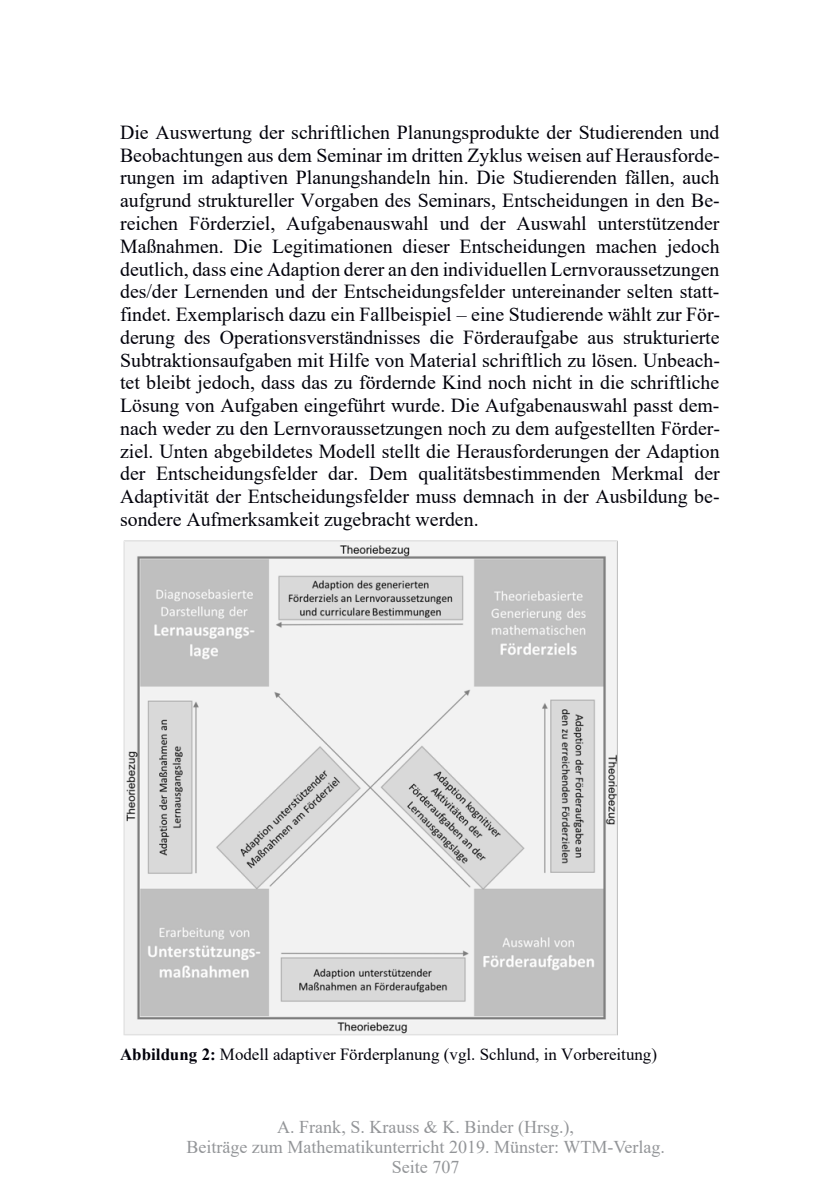
<style>
.page{position:relative;width:840px;height:1191px;background:#fff}
.page>*{position:absolute;margin:0;border:0;box-sizing:border-box;transform-origin:0 0}
.t1{font:19.8px/22.8px "Times New Roman";color:#00000a;text-align:justify}
.t2{font:18px/20px "Times New Roman";color:#939598;text-align:center}
.t3{font:17px "Times New Roman";color:#00000a}
.s1{font-weight:700}
</style>
<div class="page">
<img style="left:123px;top:540px;width:495px;height:496px">
<p class="t1" style="left:120px;top:120px;width:601px">Die Auswertung der schriftlichen Planungsprodukte der Studierenden und Beobachtungen aus dem Seminar im dritten Zyklus weisen auf Herausforde&shy;rungen im adaptiven Planungshandeln hin. Die Studierenden fällen, auch aufgrund struktureller Vorgaben des Seminars, Entscheidungen in den Be&shy;reichen Förderziel, Aufgabenauswahl und der Auswahl unterstützender Maßnahmen. Die Legitimationen dieser Entscheidungen machen jedoch deutlich, dass eine Adaption derer an den individuellen Lernvoraussetzungen des/der Lernenden und der Entscheidungsfelder untereinander selten statt&shy;findet. Exemplarisch dazu ein Fallbeispiel – eine Studierende wählt zur För&shy;derung des Operationsverständnisses die Förderaufgabe aus strukturierte Subtraktionsaufgaben mit Hilfe von Material schriftlich zu lösen. Unbeach&shy;tet bleibt jedoch, dass das zu fördernde Kind noch nicht in die schriftliche Lösung von Aufgaben eingeführt wurde. Die Aufgabenauswahl passt dem&shy;nach weder zu den Lernvoraussetzungen noch zu dem aufgestellten Förder&shy;ziel. Unten abgebildetes Modell stellt die Herausforderungen der Adaption der Entscheidungsfelder dar. Dem qualitätsbestimmenden Merkmal der Adaptivität der Entscheidungsfelder muss demnach in der Ausbildung be&shy;sondere Aufmerksamkeit zugebracht werden.</p>
<p class="t3" style="left:120px;top:1042px;width:538px"><span class="s1">Abbildung 2:</span> Modell adaptiver Förderplanung (vgl. Schlund, in Vorbereitung)</p>
<p class="t2" style="left:186px;top:1116px;width:480px">A. Frank, S. Krauss &amp; K. Binder (Hrsg.),<br>Beiträge zum Mathematikunterricht 2019. Münster: WTM-Verlag.<br>Seite 707</p>
</div>
